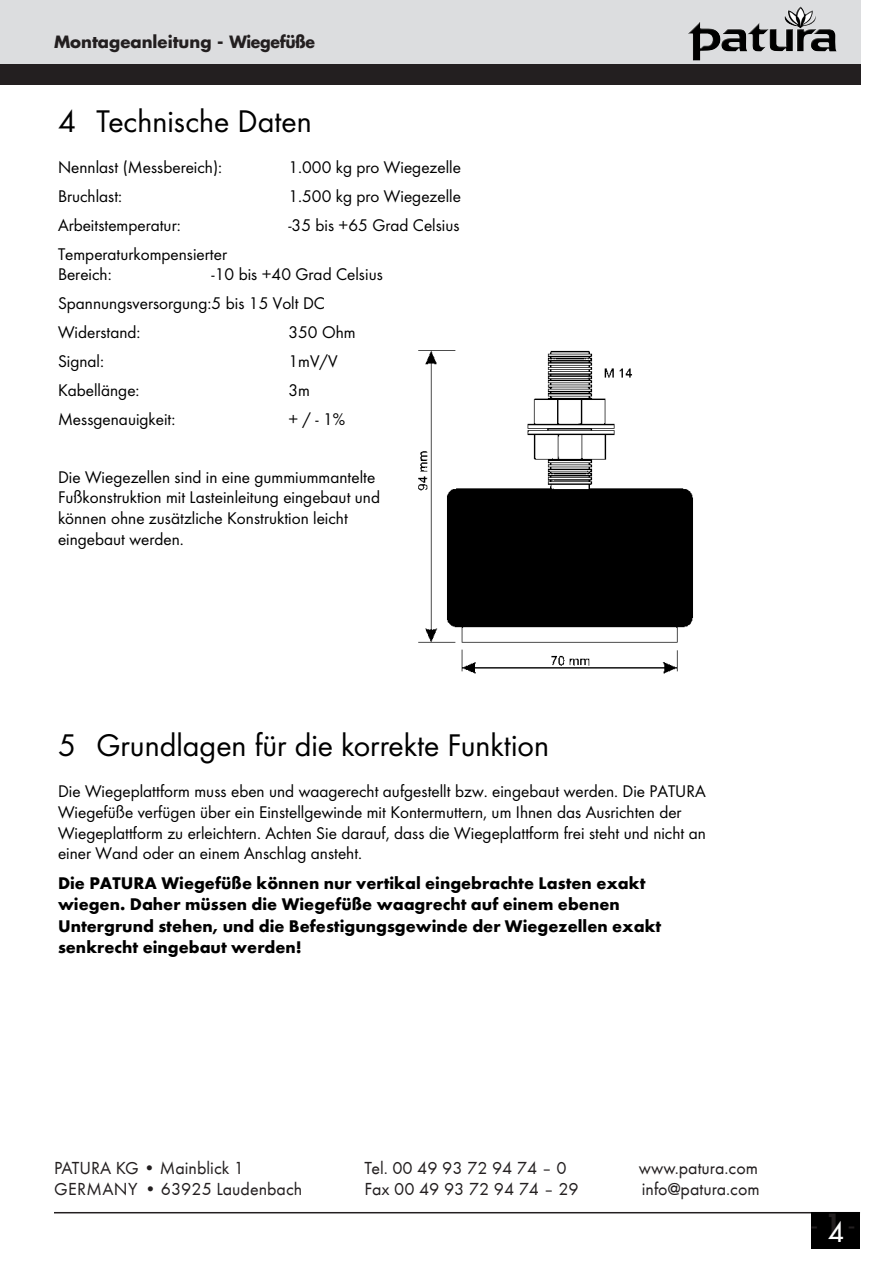
<style>
.page{position:relative;width:893px;height:1263px;background:#fff}
.page>*{position:absolute;margin:0;border:0;box-sizing:border-box;transform-origin:0 0}
.t1{font:32.55px "Futura URW";color:#000}
.t2{font:27px "Futura Std";color:#231f20}
.t3{font:18px "Futura T Boo";color:#231f20}
.t4{font:17.55px/20.9px "Futura URW";color:#000}
.t5{font:700 17.55px/21.3px "Futura URW";color:#000}
.t6{font:700 16.5px "Futura Std";color:#231f20}
.s1{font-weight:800}
.s2{font-weight:500;color:#fff}
</style>
<div class="page">
<hr style="left:54px;top:1212px;width:806px;height:1px;background:#231f20">
<div style="left:0;top:0;width:860px;height:71px;background:#dcdddf"></div>
<div style="left:0;top:64px;width:860px;height:21px;background:#231f20"></div>
<img style="left:688px;top:6px;width:140px;height:54px">
<div style="left:811px;top:1212px;width:49px;height:36px;background:#000"></div>
<img style="left:418px;top:350px;width:275px;height:324px">
<p class="t6" style="left:54px;top:30px;width:262px">Montageanleitung - Wiegefüße</p>
<h1 class="t1" style="left:58px;top:102px;width:255px">4 Technische Daten</h1>
<p class="t4" style="left:58px;top:156px;width:166px">Nennlast (Messbereich):</p>
<p class="t4" style="left:288px;top:156px;width:174px">1.000 kg pro Wiegezelle</p>
<p class="t4" style="left:58px;top:185px;width:66px">Bruchlast:</p>
<p class="t4" style="left:288px;top:185px;width:174px">1.500 kg pro Wiegezelle</p>
<p class="t4" style="left:58px;top:214px;width:124px">Arbeitstemperatur:</p>
<p class="t4" style="left:288px;top:214px;width:173px">-35 bis +65 Grad Celsius</p>
<p class="t4" style="left:58px;top:243px;width:170px">Temperaturkompensierter<br>Bereich:</p>
<p class="t4" style="left:58px;top:260px;width:326px;line-height:28.8px;text-indent:154px">-10 bis +40 Grad Celsius<br>Spannungsversorgung:5 bis 15 Volt DC<br>Widerstand:</p>
<p class="t4" style="left:288px;top:322px;width:69px">350 Ohm</p>
<p class="t4" style="left:58px;top:350px;width:48px">Signal:</p>
<p class="t4" style="left:288px;top:350px;width:51px">1mV/V</p>
<p class="t4" style="left:58px;top:379px;width:83px">Kabellänge:</p>
<p class="t4" style="left:288px;top:379px;width:23px">3m</p>
<p class="t4" style="left:58px;top:408px;width:119px">Messgenauigkeit:</p>
<p class="t4" style="left:288px;top:408px;width:58px">+ / - 1%</p>
<p class="t4" style="left:58px;top:466px;width:324px">Die Wiegezellen sind in eine gummiummantelte Fußkonstruktion mit Lasteinleitung eingebaut und können ohne zusätzliche Konstruktion leicht eingebaut werden.</p>
<h1 class="t1" style="left:58px;top:726px;width:492px">5 Grundlagen für die korrekte Funktion</h1>
<p class="t4" style="left:58px;top:781px;width:649px">Die Wiegeplattform muss eben und waagerecht aufgestellt bzw. eingebaut werden. Die PATURA Wiegefüße verfügen über ein Einstellgewinde mit Kontermuttern, um Ihnen das Ausrichten der Wiegeplattform zu erleichtern. Achten Sie darauf, dass die Wiegeplattform frei steht und nicht an einer Wand oder an einem Anschlag ansteht.</p>
<p class="t5" style="left:58px;top:872px;width:605px">Die PATURA Wiegefüße können nur vertikal eingebrachte Lasten exakt wiegen. Daher müssen die Wiegefüße waagrecht auf einem ebenen Untergrund stehen, und die Befestigungsgewinde der Wiegezellen exakt senkrecht eingebaut werden!</p>
<p class="t3" style="left:54px;top:1157px;width:192px">PATURA KG • Mainblick 1</p>
<p class="t3" style="left:364px;top:1157px;width:204px">Tel. 00 49 93 72 94 74 – 0</p>
<p class="t3" style="left:639px;top:1157px;width:121px">www.patura.com</p>
<p class="t3" style="left:54px;top:1179px;width:250px">GERMANY • 63925 Laudenbach</p>
<p class="t3" style="left:364px;top:1179px;width:216px">Fax 00 49 93 72 94 74 – 29</p>
<p class="t3" style="left:642px;top:1179px;width:119px">info@patura.com</p>
<h2 class="t2" style="left:811px;top:1207px;width:44px">- <span class="s1">1</span> <span class="s2">4</span>-</h2>
</div>
